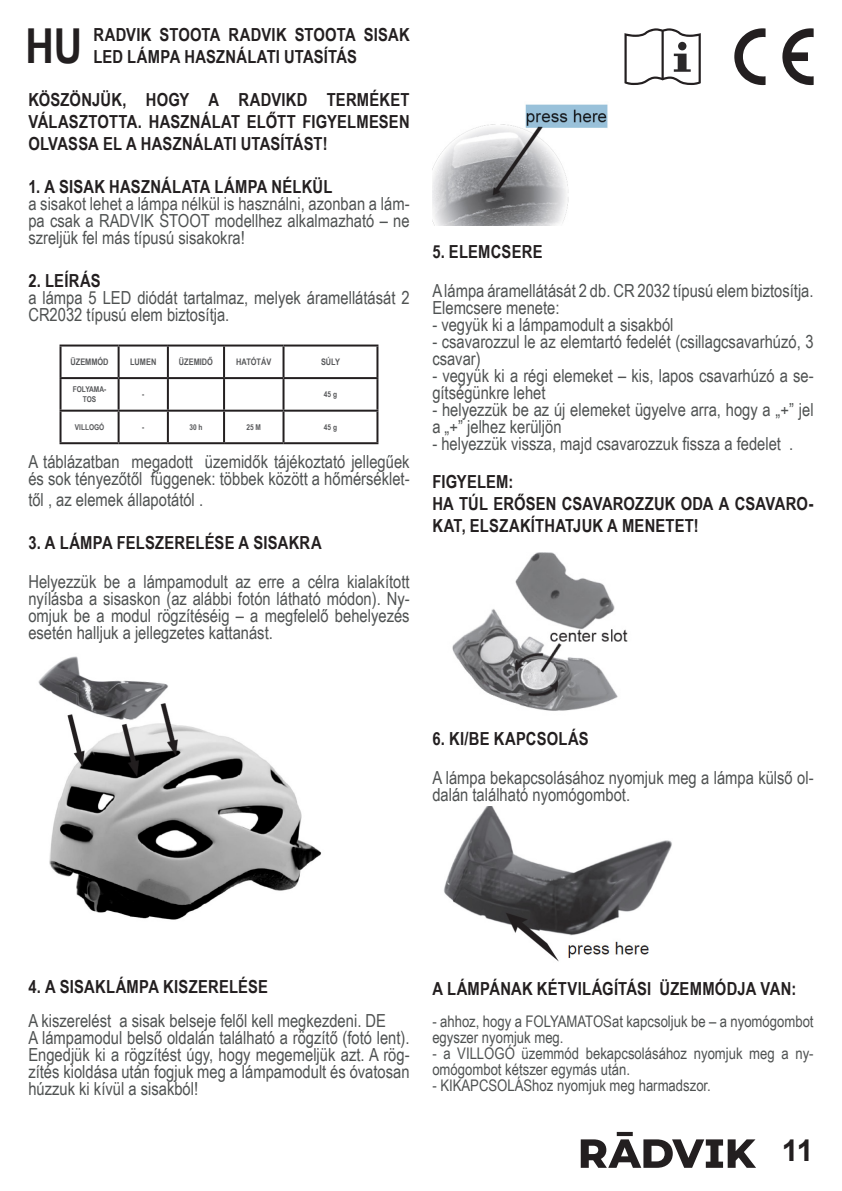
<style>
.page{position:relative;width:842px;height:1191px;background:#fff}
.page>*{position:absolute;margin:0;border:0;box-sizing:border-box;transform-origin:0 0}
.t1{font:700 48.2px "Arial Narrow";color:#231f20}
.t2{font:700 30px "Arial";color:#231f20}
.Zwykły_akapit{font:18px/17px "Arial Narrow";color:#4f5252}
.Zwykły_akapit-2{font:700 18px/21.6px "Arial Narrow";letter-spacing:.01em;color:#231f20}
.t3{font:16px/16px "Arial Narrow";color:#4f5252}
.tabelka{font:700 9px "Arial Narrow";color:#57585a}
.tabelka-2{font:700 8px/10px "Arial Narrow";color:#57585a;text-align:center}
</style>
<div class="page">
<svg style="left:624px;top:28px;width:77px;height:57px"></svg>
<svg style="left:782px;top:28px;width:32px;height:57px"></svg>
<svg style="left:734px;top:28px;width:31px;height:57px"></svg>
<hr style="left:60px;top:344px;width:59px;height:2px;background:#231f20">
<hr style="left:60px;top:346px;width:2px;height:31px;background:#231f20">
<hr style="left:119px;top:344px;width:49px;height:2px;background:#231f20">
<hr style="left:118px;top:346px;width:2px;height:31px;background:#231f20">
<hr style="left:168px;top:344px;width:56px;height:2px;background:#231f20">
<hr style="left:167px;top:346px;width:2px;height:31px;background:#231f20">
<hr style="left:224px;top:344px;width:59px;height:2px;background:#231f20">
<hr style="left:223px;top:346px;width:2px;height:31px;background:#231f20">
<hr style="left:283px;top:344px;width:95px;height:2px;background:#231f20">
<hr style="left:282px;top:346px;width:2px;height:31px;background:#231f20">
<hr style="left:376px;top:346px;width:2px;height:31px;background:#231f20">
<hr style="left:60px;top:377px;width:59px;height:2px;background:#231f20">
<hr style="left:60px;top:379px;width:2px;height:31px;background:#231f20">
<hr style="left:119px;top:377px;width:49px;height:2px;background:#231f20">
<hr style="left:118px;top:379px;width:2px;height:31px;background:#231f20">
<hr style="left:168px;top:377px;width:56px;height:2px;background:#231f20">
<hr style="left:167px;top:379px;width:2px;height:31px;background:#231f20">
<hr style="left:224px;top:377px;width:59px;height:2px;background:#231f20">
<hr style="left:223px;top:379px;width:2px;height:31px;background:#231f20">
<hr style="left:283px;top:377px;width:95px;height:2px;background:#231f20">
<hr style="left:282px;top:379px;width:2px;height:31px;background:#231f20">
<hr style="left:376px;top:379px;width:2px;height:31px;background:#231f20">
<hr style="left:60px;top:410px;width:59px;height:2px;background:#231f20">
<hr style="left:60px;top:412px;width:2px;height:30px;background:#231f20">
<hr style="left:119px;top:410px;width:49px;height:2px;background:#231f20">
<hr style="left:118px;top:412px;width:2px;height:30px;background:#231f20">
<hr style="left:168px;top:410px;width:56px;height:2px;background:#231f20">
<hr style="left:167px;top:412px;width:2px;height:30px;background:#231f20">
<hr style="left:224px;top:410px;width:59px;height:2px;background:#231f20">
<hr style="left:223px;top:412px;width:2px;height:30px;background:#231f20">
<hr style="left:283px;top:410px;width:95px;height:2px;background:#231f20">
<hr style="left:282px;top:412px;width:2px;height:30px;background:#231f20">
<hr style="left:376px;top:412px;width:2px;height:30px;background:#231f20">
<hr style="left:60px;top:442px;width:59px;height:2px;background:#231f20">
<hr style="left:119px;top:442px;width:49px;height:2px;background:#231f20">
<hr style="left:168px;top:442px;width:56px;height:2px;background:#231f20">
<hr style="left:224px;top:442px;width:59px;height:2px;background:#231f20">
<hr style="left:283px;top:442px;width:95px;height:2px;background:#231f20">
<img style="left:38px;top:656px;width:283px;height:264px">
<img style="left:432px;top:104px;width:176px;height:121px">
<img style="left:444px;top:806px;width:228px;height:156px">
<img style="left:452px;top:553px;width:176px;height:158px">
<svg style="left:581px;top:1132px;width:175px;height:35px"></svg>
<p class="t1" style="left:25px;top:10px;width:58px">HU</p>
<p class="Zwykły_akapit-2" style="left:93px;top:23px;width:318px">RADVIK STOOTA RADVIK STOOTA SISAK<br>LED LÁMPA HASZNÁLATI UTASÍTÁS</p>
<p class="Zwykły_akapit-2" style="left:28px;top:88px;width:383px;text-align:justify">KÖSZÖNJÜK, HOGY A RADVIKD TERMÉKET VÁLASZTOTTA. HASZNÁLAT ELŐTT FIGYELMESEN OLVASSA EL A HASZNÁLATI UTASÍTÁST!</p>
<p class="Zwykły_akapit-2" style="left:28px;top:175px;width:306px">1. A SISAK HASZNÁLATA LÁMPA NÉLKÜL</p>
<p class="Zwykły_akapit" style="left:28px;top:194px;width:383px;text-align:justify">a sisakot lehet a lámpa nélkül is használni, azonban a lám&shy;pa csak a RADVIK STOOT modellhez alkalmazható – ne szreljük fel más típusú sisakokra!</p>
<p class="Zwykły_akapit-2" style="left:28px;top:269px;width:74px">2. LEÍRÁS</p>
<p class="Zwykły_akapit" style="left:28px;top:288px;width:383px">a lámpa 5 LED diódát tartalmaz, melyek áramellátását 2<br>CR2032 típusú elem biztosítja.</p>
<p class="tabelka" style="left:70px;top:355px;width:40px">ÜZEMMÓD</p>
<p class="tabelka" style="left:130px;top:355px;width:28px">LUMEN</p>
<p class="tabelka" style="left:179px;top:355px;width:36px">ÜZEMIDŐ</p>
<p class="tabelka" style="left:236px;top:355px;width:37px">HATÓTÁV</p>
<p class="tabelka" style="left:321px;top:355px;width:21px">SÚLY</p>
<p class="tabelka-2" style="left:73px;top:384px;width:35px">FOLYAMA-<br>TOS</p>
<p class="tabelka-2" style="left:142px;top:389px;width:4px">-</p>
<p class="tabelka-2" style="left:324px;top:389px;width:15px">45 g</p>
<p class="tabelka-2" style="left:75px;top:421px;width:31px">VILLOGÓ</p>
<p class="tabelka-2" style="left:142px;top:421px;width:4px">-</p>
<p class="tabelka-2" style="left:189px;top:421px;width:15px">30 h</p>
<p class="tabelka-2" style="left:246px;top:421px;width:16px">25 M</p>
<p class="tabelka-2" style="left:324px;top:421px;width:15px">45 g</p>
<p class="Zwykły_akapit" style="left:28px;top:452px;width:383px">A táblázatban megadott üzemidők tájékoztató jellegűek és sok tényezőtől függenek: többek között a hőmérséklet-</p>
<p class="Zwykły_akapit" style="left:28px;top:491px;width:176px">től , az elemek állapotától .</p>
<p class="Zwykły_akapit-2" style="left:28px;top:531px;width:295px">3. A LÁMPA FELSZERELÉSE A SISAKRA</p>
<p class="Zwykły_akapit" style="left:28px;top:572px;width:383px;text-align:justify">Helyezzük be a lámpamodult az erre a célra kialakított nyílásba a sisaskon (az alábbi fotón látható módon). Ny&shy;omjuk be a modul rögzítéséig – a megfelelő behelyezés esetén halljuk a jellegzetes kattanást.</p>
<p class="Zwykły_akapit-2" style="left:432px;top:240px;width:112px">5. ELEMCSERE</p>
<p class="Zwykły_akapit" style="left:432px;top:281px;width:383px">A lámpa áramellátását 2 db. CR 2032 típusú elem biztosítja.</p>
<p class="Zwykły_akapit" style="left:432px;top:298px;width:129px">Elemcsere menete:</p>
<p class="Zwykły_akapit" style="left:432px;top:315px;width:243px">- vegyük ki a lámpamodult a sisakból</p>
<p class="Zwykły_akapit" style="left:432px;top:332px;width:383px">- csavarozzul le az elemtartó fedelét (csillagcsavarhúzó, 3 csavar)</p>
<p class="Zwykły_akapit" style="left:432px;top:366px;width:383px">- vegyük ki a régi elemeket – kis, lapos csavarhúzó a se&shy;gítségünkre lehet</p>
<p class="Zwykły_akapit" style="left:432px;top:400px;width:383px">- helyezzük be az új elemeket ügyelve arra, hogy a „+” jel a „+” jelhez kerüljön</p>
<p class="Zwykły_akapit" style="left:432px;top:434px;width:362px">- helyezzük vissza, majd csavarozzuk fissza a fedelet .</p>
<p class="Zwykły_akapit-2" style="left:432px;top:470px;width:83px">FIGYELEM:</p>
<p class="Zwykły_akapit-2" style="left:432px;top:492px;width:383px">HA TÚL ERŐSEN CSAVAROZZUK ODA A CSAVARO-<br>KAT, ELSZAKÍTHATJUK A MENETET!</p>
<p class="Zwykły_akapit-2" style="left:432px;top:727px;width:158px">6. KI/BE KAPCSOLÁS</p>
<p class="Zwykły_akapit" style="left:432px;top:768px;width:383px">A lámpa bekapcsolásához nyomjuk meg a lámpa külső ol&shy;dalán található nyomógombot.</p>
<p class="Zwykły_akapit-2" style="left:28px;top:975px;width:241px">4. A SISAKLÁMPA KISZERELÉSE</p>
<p class="Zwykły_akapit" style="left:28px;top:1011px;width:359px">A kiszerelést a sisak belseje felől kell megkezdeni. DE</p>
<p class="Zwykły_akapit" style="left:28px;top:1028px;width:383px;text-align:justify">A lámpamodul belső oldalán található a rögzítő (fotó lent).<br>Engedjük ki a rögzítést úgy, hogy megemeljük azt. A rög&shy;zítés kioldása után fogjuk meg a lámpamodult és óvatosan húzzuk ki kívül a sisakból!</p>
<p class="Zwykły_akapit-2" style="left:432px;top:976px;width:365px">A LÁMPÁNAK KÉTVILÁGÍTÁSI ÜZEMMÓDJA VAN:</p>
<p class="t3" style="left:432px;top:1012px;width:383px">- ahhoz, hogy a FOLYAMATOSat kapcsoljuk be – a nyomógombot egyszer nyomjuk meg.</p>
<p class="t3" style="left:432px;top:1044px;width:383px">- a VILLOGÓ üzemmód bekapcsolásához nyomjuk meg a ny&shy;omógombot kétszer egymás után.</p>
<p class="t3" style="left:432px;top:1076px;width:280px">- KIKAPCSOLÁShoz nyomjuk meg harmadszor.</p>
<h2 class="t2" style="left:782px;top:1129px;width:33px">11</h2>
</div>
